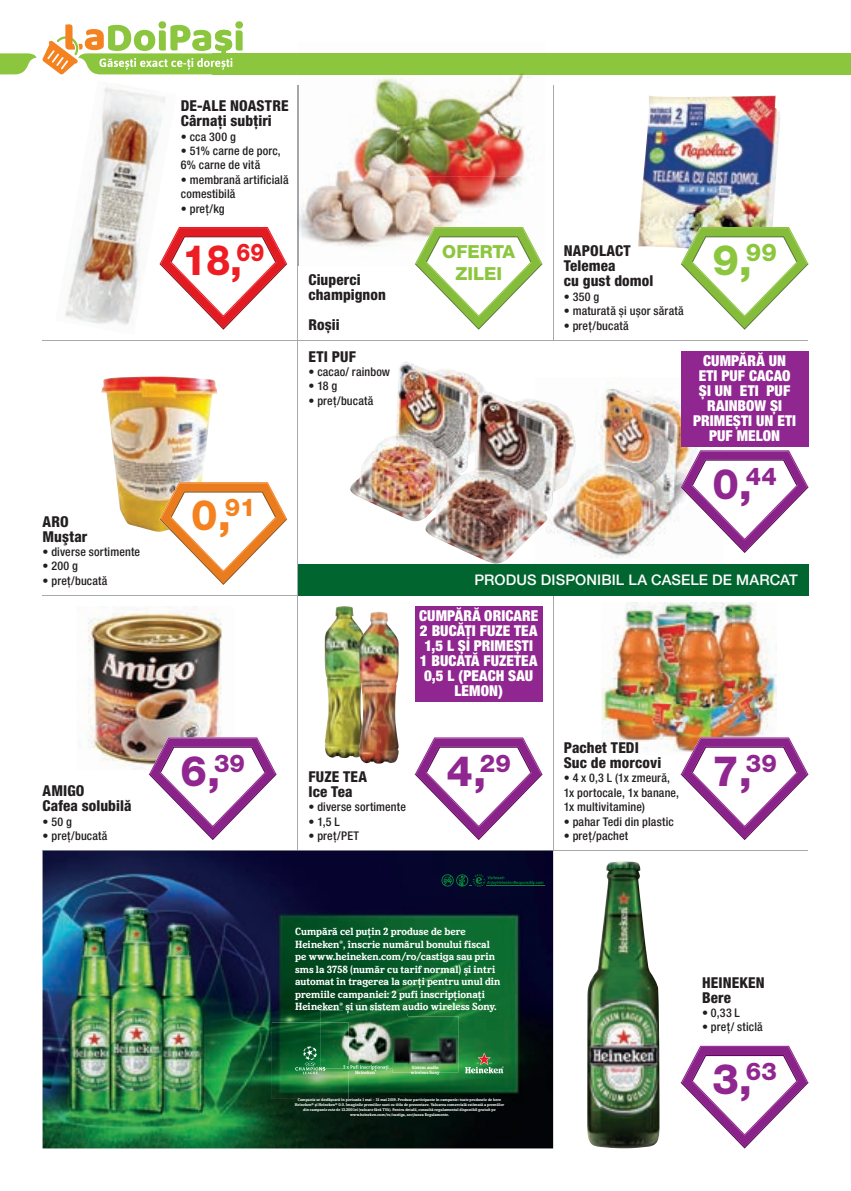
<style>
.page{position:relative;width:851px;height:1191px;background:#fff}
.page>*{position:absolute;margin:0;border:0;box-sizing:border-box;transform-origin:0 0}
.t1{font:800 42px "Helvetica Neue LT Pro";color:#90268f}
.t2{font:800 42px "Helvetica Neue LT Pro";color:#ee1d23;scale:.9 1}
.t3{font:800 42px "Helvetica Neue LT Pro";color:#8bc63e}
.t4{font:800 42px "Helvetica Neue LT Pro";color:#f58220}
.t5{font:800 18px/21.6px "Helvetica Neue LT Pro";color:#8bc63e;text-align:center}
.t6{font:800 condensed 15px/15px "Helvetica Neue LT Pro";letter-spacing:.005em;color:#231f20}
.t7{font:900 condensed 15px/15px "Helvetica Neue LT Pro";letter-spacing:.005em;color:#fff;text-align:center}
.t8{font:500 14.7px "Helvetica Neue LT Pro";letter-spacing:.01em;color:#fff}
.t9{font:500 condensed 12px/14.4px "Helvetica Neue LT Pro";letter-spacing:.015em;color:#231f20}
.t10{font:500 9.3px/12.5px "Heineken Serif 18";color:#fff}
.t11{font:500 4.2px/4.9px "Heineken Serif 18";letter-spacing:-.01em;color:#fff}
.t12{font:500 3.45px/4.9px "Heineken Serif 18";letter-spacing:-.005em;color:#fff;text-align:center}
</style>
<div class="page">
<hr style="left:43px;top:850px;width:765px;height:1px;background:#a8a9ad">
<div style="left:213px;top:53px;width:637px;height:21px;background:#8bc63e"></div>
<hr style="left:552px;top:595px;width:1px;height:255px;background:#a8a9ad">
<hr style="left:552px;top:85px;width:1px;height:255px;background:#a8a9ad">
<hr style="left:297px;top:85px;width:1px;height:765px;background:#a8a9ad">
<hr style="left:43px;top:340px;width:765px;height:1px;background:#a8a9ad">
<hr style="left:43px;top:595px;width:765px;height:1px;background:#a8a9ad">
<svg style="left:0;top:21px;width:243px;height:54px"></svg>
<img style="left:43px;top:850px;width:510px;height:298px">
<img style="left:272px;top:1022px;width:76px;height:77px">
<svg style="left:465px;top:1053px;width:38px;height:20px"></svg>
<hr style="left:486px;top:885px;width:58px;height:1px;background:#088439">
<svg style="left:441px;top:874px;width:102px;height:13px"></svg>
<img style="left:320px;top:1010px;width:87px;height:58px">
<svg style="left:320px;top:1010px;width:19px;height:1px"></svg>
<img style="left:343px;top:1010px;width:64px;height:3px">
<img style="left:320px;top:1022px;width:28px;height:46px">
<svg style="left:295px;top:1046px;width:30px;height:29px"></svg>
<img style="left:348px;top:1065px;width:40px;height:3px">
<svg style="left:343px;top:1065px;width:5px;height:5px"></svg>
<img style="left:392px;top:1016px;width:66px;height:56px">
<img style="left:392px;top:1016px;width:15px;height:52px">
<img style="left:601px;top:602px;width:131px;height:150px">
<img style="left:732px;top:602px;width:44px;height:135px">
<img style="left:576px;top:378px;width:147px;height:180px">
<img style="left:88px;top:606px;width:135px;height:164px">
<img style="left:587px;top:861px;width:72px;height:287px">
<img style="left:101px;top:377px;width:117px;height:154px">
<img style="left:350px;top:361px;width:135px;height:160px">
<img style="left:65px;top:87px;width:100px;height:238px">
<img style="left:424px;top:391px;width:152px;height:172px">
<img style="left:638px;top:96px;width:142px;height:152px">
<img style="left:298px;top:74px;width:247px;height:191px">
<img style="left:298px;top:85px;width:1px;height:181px">
<svg style="left:159px;top:227px;width:128px;height:103px"></svg>
<svg style="left:415px;top:227px;width:127px;height:103px"></svg>
<svg style="left:680px;top:227px;width:128px;height:103px"></svg>
<svg style="left:159px;top:482px;width:128px;height:103px"></svg>
<svg style="left:680px;top:450px;width:128px;height:103px"></svg>
<svg style="left:680px;top:737px;width:128px;height:103px"></svg>
<svg style="left:680px;top:1045px;width:128px;height:103px"></svg>
<svg style="left:415px;top:737px;width:127px;height:103px"></svg>
<svg style="left:149px;top:737px;width:127px;height:103px"></svg>
<div style="left:298px;top:563px;width:510px;height:32px;background:#00652e"></div>
<div style="left:680px;top:351px;width:128px;height:95px;background:#90268f"></div>
<div style="left:415px;top:606px;width:127px;height:96px;background:#90268f"></div>
<img style="left:324px;top:606px;width:35px;height:152px">
<img style="left:359px;top:611px;width:39px;height:152px">
<h3 class="t6" style="left:43px;top:513px;width:46px">ARO<br>Muştar</h3>
<h3 class="t9" style="left:43px;top:544px;width:99px">• diverse sortimente</h3>
<h3 class="t9" style="left:43px;top:559px;width:37px">• 200 g</h3>
<h3 class="t9" style="left:43px;top:573px;width:66px">• preţ/bucată</h3>
<h3 class="t6" style="left:43px;top:783px;width:90px">AMIGO<br>Cafea solubilă</h3>
<h3 class="t9" style="left:43px;top:814px;width:31px">• 50 g</h3>
<h3 class="t9" style="left:43px;top:828px;width:66px">• preț/bucată</h3>
<h3 class="t6" style="left:181px;top:98px;width:109px">DE-ALE NOASTRE<br>Cârnați subțiri</h3>
<h3 class="t9" style="left:181px;top:129px;width:56px">• cca 300 g</h3>
<h3 class="t9" style="left:181px;top:143px;width:101px">• 51% carne de porc,<br>6% carne de vită</h3>
<h3 class="t9" style="left:181px;top:172px;width:109px">• membrană artificială comestibilă</h3>
<h3 class="t9" style="left:181px;top:201px;width:45px">• preț/kg</h3>
<h1 class="t2" style="left:182px;top:235px;width:92px">18,<sup>69</sup></h1>
<h2 class="t5" style="left:442px;top:241px;width:74px">OFERTA<br>ZILEI</h2>
<h1 class="t3" style="left:712px;top:235px;width:66px">9,<sup>99</sup></h1>
<h3 class="t6" style="left:563px;top:243px;width:91px">NAPOLACT<br>Telemea<br>cu gust domol</h3>
<h3 class="t9" style="left:563px;top:289px;width:37px">• 350 g</h3>
<h3 class="t9" style="left:563px;top:304px;width:121px">• maturată și ușor sărată</h3>
<h3 class="t9" style="left:563px;top:318px;width:66px">• preț/bucată</h3>
<h3 class="t6" style="left:308px;top:271px;width:79px">Ciuperci champignon</h3>
<h3 class="t6" style="left:308px;top:308px;width:49px;line-height:32px">Roșii<br>ETI PUF</h3>
<h3 class="t9" style="left:308px;top:364px;width:83px">• cacao/ rainbow</h3>
<h3 class="t9" style="left:308px;top:379px;width:30px">• 18 g</h3>
<h3 class="t9" style="left:308px;top:393px;width:66px">• preț/bucată</h3>
<h3 class="t7" style="left:693px;top:353px;width:104px">CUMPĂRĂ UN<br>ETI PUF CACAO<br>ȘI UN ETI PUF<br>RAINBOW ȘI<br>PRIMEȘTI UN ETI<br>PUF MELON</h3>
<h1 class="t4" style="left:191px;top:490px;width:66px">0,<sup>91</sup></h1>
<h1 class="t1" style="left:180px;top:745px;width:66px">6,<sup>39</sup></h1>
<h1 class="t1" style="left:712px;top:458px;width:66px">0,<sup>44</sup></h1>
<h3 class="t8" style="left:474px;top:570px;width:325px">PRODUS DISPONIBIL LA CASELE DE MARCAT</h3>
<h3 class="t7" style="left:419px;top:608px;width:121px">CUMPĂRĂ ORICARE<br>2 BUCĂȚI FUZE TEA<br>1,5 L ȘI PRIMEȘTI<br>1 BUCATĂ FUZETEA<br>0,5 L (PEACH SAU<br>LEMON)</h3>
<h3 class="t6" style="left:308px;top:768px;width:60px">FUZE TEA<br>Ice Tea</h3>
<h3 class="t9" style="left:308px;top:799px;width:99px">• diverse sortimente</h3>
<h3 class="t9" style="left:308px;top:814px;width:33px">• 1,5 L</h3>
<h3 class="t9" style="left:308px;top:828px;width:52px">• preţ/PET</h3>
<h1 class="t1" style="left:446px;top:745px;width:66px">4,<sup>29</sup></h1>
<h3 class="t6" style="left:563px;top:740px;width:99px">Pachet TEDI<br>Suc de morcovi</h3>
<h3 class="t9" style="left:563px;top:771px;width:117px">• 4 x 0,3 L (1x zmeură,<br>1x portocale, 1x banane,<br>1x multivitamine)</h3>
<h3 class="t9" style="left:563px;top:814px;width:111px">• pahar Tedi din plastic</h3>
<h3 class="t9" style="left:563px;top:828px;width:66px">• preţ/pachet</h3>
<h1 class="t1" style="left:712px;top:745px;width:66px">7,<sup>39</sup></h1>
<p class="t10" style="left:295px;top:925px;width:207px">Cumpără cel puțin 2 produse de bere Heineken<sup>®</sup>, înscrie numărul bonului fiscal pe www.heineken.com/ro/castiga sau prin sms la 3758 (număr cu tarif normal) și intri automat în tragerea la sorți pentru unul din premiile campaniei: 2 pufi inscripționați Heineken<sup>®</sup> și un sistem audio wireless Sony.</p>
<p class="t11" style="left:355px;top:1069px;width:23px">Heineken<sup>®</sup></p>
<p class="t11" style="left:411px;top:1064px;width:30px">Sistem audio wireless Sony</p>
<p class="t12" style="left:295px;top:1097px;width:211px">Campania se desfășoară în perioada 1 mai – 31 mai 2019. Produse participante în campanie: toate produsele de bere Heineken® și Heineken® 0.0. Imaginile premiilor sunt cu titlu de prezentare. Valoarea comercială estimată a premiilor din campanie este de 13.200 lei (valoare fără TVA). Pentru detalii, consultă regulamentul disponibil gratuit pe www.heineken.com/ro/castiga, secțiunea Regulamente.</p>
<h3 class="t6" style="left:702px;top:974px;width:64px">HEINEKEN<br>Bere</h3>
<h3 class="t9" style="left:702px;top:1005px;width:39px">• 0,33 L</h3>
<h3 class="t9" style="left:702px;top:1020px;width:62px">• preţ/ sticlă</h3>
<h1 class="t1" style="left:712px;top:1054px;width:66px">3,<sup>63</sup></h1>
</div>
